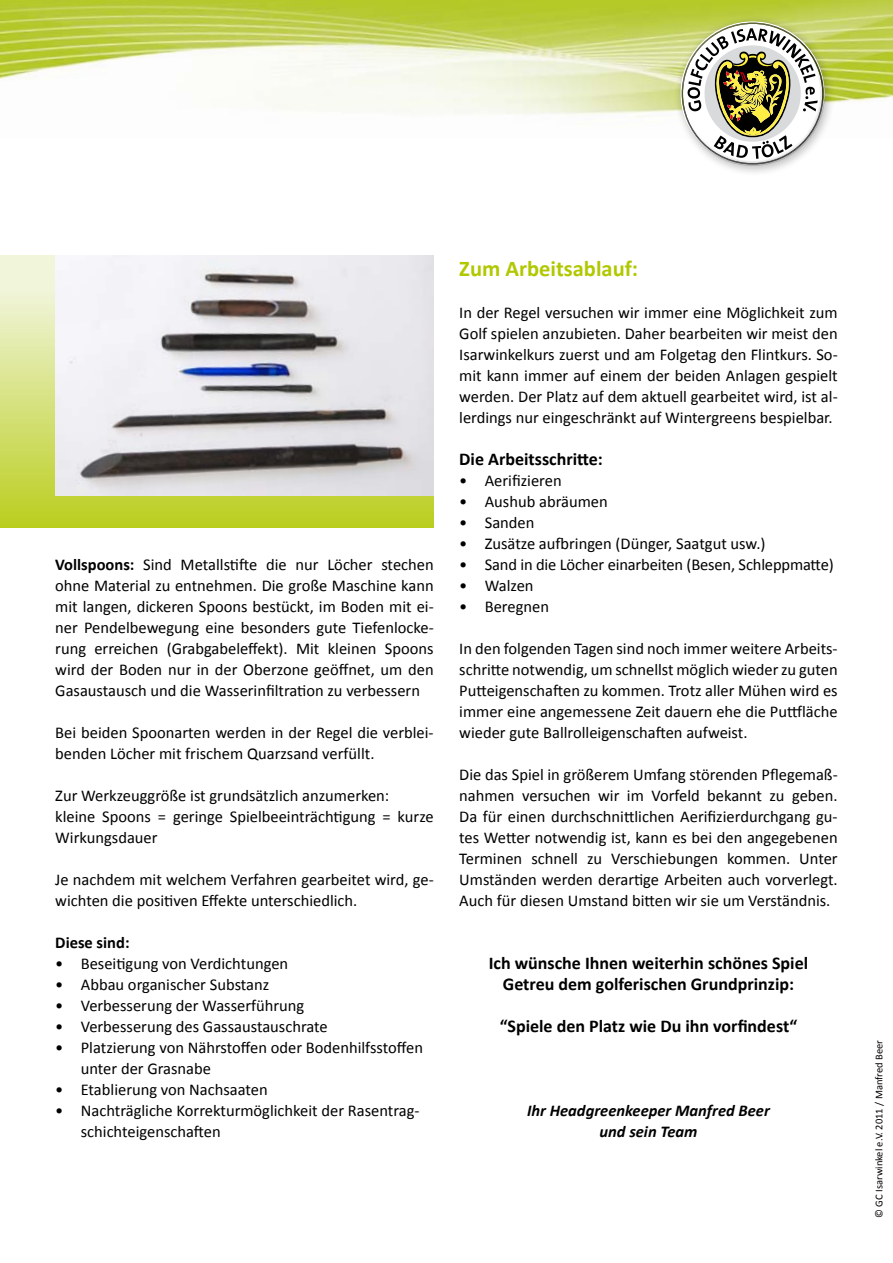
<style>
.page{position:relative;width:893px;height:1263px;background:#fff}
.page>*{position:absolute;margin:0;border:0;box-sizing:border-box;transform-origin:0 0}
.t1{font:700 22.5px "Calibri";color:#b1c800}
.t2{font:700 18px/21px "Calibri";color:#000;text-align:center}
.t3{font:16.5px/21px "Calibri";color:#000}
.t4{font:italic 700 16.5px/21px "Calibri";color:#000;text-align:center}
.t5{font:700 16.5px "Calibri";color:#000}
.t6{font:10.5px "Calibri";color:#000}
.s1{font-weight:700}
</style>
<div class="page">
<svg style="left:0;top:255px;width:434px;height:272px;background:#cddb61"></svg>
<img style="left:0;top:0;width:893px;height:117px">
<div style="left:674px;top:15px;width:161px;height:161px;background:#000;opacity:.25"></div>
<div style="left:678px;top:21px;width:141px;height:109px;background:#fff;opacity:.25"></div>
<div style="left:682px;top:44px;width:143px;height:124px;background:#000;opacity:.3"></div>
<img style="left:55px;top:255px;width:379px;height:240px">
<p class="t3" style="left:55px;top:553px;width:380px;text-align:justify"><span class="s1">Vollspoons:</span> Sind Metallstifte die nur Löcher stechen ohne Material zu entnehmen. Die große Maschine kann mit langen, dickeren Spoons bestückt, im Boden mit ei&shy;ner Pendelbewegung eine besonders gute Tiefenlocke&shy;rung erreichen (Grabgabeleffekt). Mit kleinen Spoons wird der Boden nur in der Oberzone geöffnet, um den Gasaustausch und die Wasserinfiltration zu verbessern</p>
<p class="t3" style="left:55px;top:721px;width:380px">Bei beiden Spoonarten werden in der Regel die verblei&shy;benden Löcher mit frischem Quarzsand verfüllt.</p>
<p class="t3" style="left:55px;top:784px;width:380px">Zur Werkzeuggröße ist grundsätzlich anzumerken:<br>kleine Spoons = geringe Spielbeeinträchtigung = kurze<br>Wirkungsdauer</p>
<p class="t3" style="left:55px;top:868px;width:380px">Je nachdem mit welchem Verfahren gearbeitet wird, ge&shy;wichten die positiven Effekte unterschiedlich.</p>
<p class="t5" style="left:55px;top:932px;width:76px">Diese sind:</p>
<p class="t3" style="left:55px;top:952px;width:234px">• Beseitigung von Verdichtungen</p>
<p class="t3" style="left:55px;top:973px;width:216px">• Abbau organischer Substanz</p>
<p class="t3" style="left:55px;top:994px;width:251px">• Verbesserung der Wasserführung</p>
<p class="t3" style="left:55px;top:1015px;width:274px">• Verbesserung des Gassaustauschrate</p>
<p class="t3" style="left:81px;top:1036px;width:344px;text-indent:-26px">• Platzierung von Nährstoffen oder Bodenhilfsstoffen unter der Grasnabe</p>
<p class="t3" style="left:55px;top:1078px;width:214px">• Etablierung von Nachsaaten</p>
<p class="t3" style="left:81px;top:1099px;width:340px;text-indent:-26px">• Nachträgliche Korrekturmöglichkeit der Rasentrag&shy;schichteigenschaften</p>
<h1 class="t1" style="left:459px;top:254px;width:180px">Zum Arbeitsablauf:</h1>
<p class="t3" style="left:459px;top:301px;width:380px;text-align:justify">In der Regel versuchen wir immer eine Möglichkeit zum Golf spielen anzubieten. Daher bearbeiten wir meist den Isarwinkelkurs zuerst und am Folgetag den Flintkurs. So&shy;mit kann immer auf einem der beiden Anlagen gespielt werden. Der Platz auf dem aktuell gearbeitet wird, ist al&shy;lerdings nur eingeschränkt auf Wintergreens bespielbar.</p>
<p class="t2" style="left:459px;top:447px;width:145px">Die Arbeitsschritte:</p>
<p class="t3" style="left:459px;top:469px;width:104px">• Aerifizieren</p>
<p class="t3" style="left:459px;top:490px;width:150px">• Aushub abräumen</p>
<p class="t3" style="left:459px;top:511px;width:77px">• Sanden</p>
<p class="t3" style="left:459px;top:532px;width:308px">• Zusätze aufbringen (Dünger, Saatgut usw.)</p>
<p class="t3" style="left:459px;top:553px;width:376px">• Sand in die Löcher einarbeiten (Besen, Schleppmatte)</p>
<p class="t3" style="left:459px;top:574px;width:76px">• Walzen</p>
<p class="t3" style="left:459px;top:595px;width:91px">• Beregnen</p>
<p class="t3" style="left:459px;top:637px;width:380px;text-align:justify">In den folgenden Tagen sind noch immer weitere Arbeits&shy;schritte notwendig, um schnellst möglich wieder zu guten Putteigenschaften zu kommen. Trotz aller Mühen wird es immer eine angemessene Zeit dauern ehe die Puttfläche wieder gute Ballrolleigenschaften aufweist.</p>
<p class="t3" style="left:459px;top:763px;width:380px;text-align:justify">Die das Spiel in größerem Umfang störenden Pflegemaß&shy;nahmen versuchen wir im Vorfeld bekannt zu geben.<br>Da für einen durchschnittlichen Aerifizierdurchgang gu&shy;tes Wetter notwendig ist, kann es bei den angegebenen Terminen schnell zu Verschiebungen kommen. Unter Umständen werden derartige Arbeiten auch vorverlegt.<br>Auch für diesen Umstand bitten wir sie um Verständnis.</p>
<p class="t2" style="left:489px;top:951px;width:321px">Ich wünsche Ihnen weiterhin schönes Spiel<br>Getreu dem golferischen Grundprinzip:</p>
<p class="t2" style="left:500px;top:1014px;width:299px">“Spiele den Platz wie Du ihn vorfindest“</p>
<p class="t4" style="left:527px;top:1099px;width:244px">Ihr Headgreenkeeper Manfred Beer und sein Team</p>
<p class="t6" style="left:872px;top:1217px;width:179px;rotate:-90deg">© GC Isarwinkel e.V. 2011 / Manfred Beer</p>
</div>
